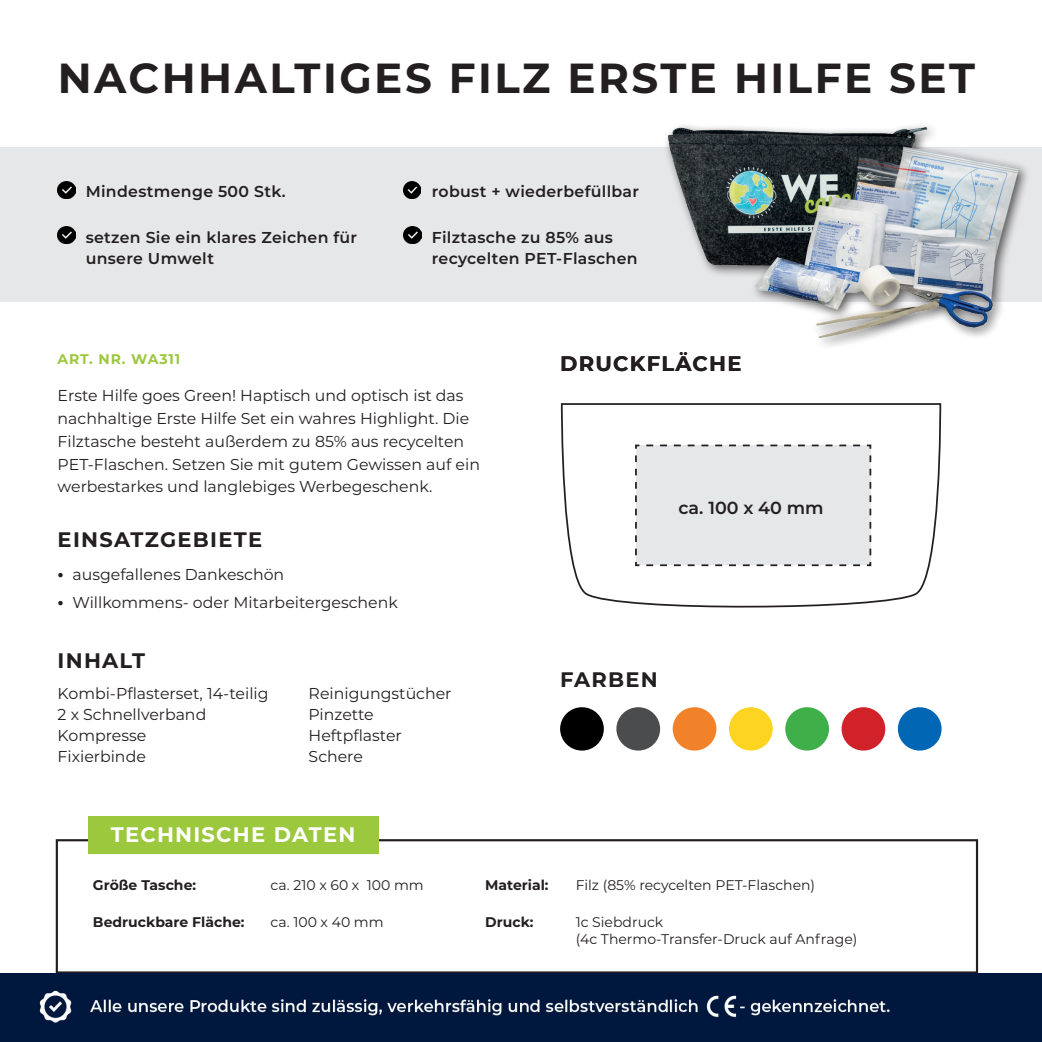
<style>
.page{position:relative;width:1042px;height:1042px;background:#fff}
.page>*{position:absolute;margin:0;border:0;box-sizing:border-box;transform-origin:0 0}
.t1{font:700 42px "Montserrat";letter-spacing:.06em;color:#231f20}
.t2{font:700 21px "Montserrat";letter-spacing:.06em;color:#231f20}
.t3{font:700 21px "Montserrat";letter-spacing:.06em;color:#fff}
.t4{font:600 17.5px "Montserrat";color:#231f20}
.t5{font:15.75px/21px "Montserrat";color:#231f20}
.t6{font:600 15.75px/21px "Montserrat";letter-spacing:.02em;color:#231f20}
.t7{font:14px/16.8px "Montserrat";color:#231f20}
.t8{font:700 14px "Montserrat";color:#231f20}
.t9{font:700 14px "Montserrat";letter-spacing:.06em;color:#9cc83d}
.s1{font-weight:700;font-size:17.5px}
</style>
<div class="page">
<div style="left:0;top:147px;width:1042px;height:155px;background:#e6e7e9"></div>
<div style="left:56px;top:839px;width:922px;height:134px;border:2px solid #231f20"></div>
<div style="left:88px;top:816px;width:290px;height:38px;background:#9cc83d"></div>
<img style="left:58px;top:182px;width:17px;height:17px">
<img style="left:58px;top:227px;width:17px;height:17px">
<img style="left:403px;top:182px;width:18px;height:17px">
<img style="left:404px;top:226px;width:17px;height:18px">
<svg style="left:560px;top:403px;width:382px;height:205px"></svg>
<div style="left:634px;top:444px;width:238px;height:123px;background:#e6e7e9"></div>
<div style="left:662px;top:122px;width:369px;height:228px;background:#231f20;opacity:.75"></div>
<img style="left:668px;top:127px;width:350px;height:210px">
<div style="left:560px;top:707px;width:44px;height:43px;background:#000;border-radius:50%"></div>
<div style="left:673px;top:707px;width:43px;height:43px;background:#f2822a;border-radius:50%"></div>
<div style="left:729px;top:707px;width:44px;height:43px;background:#fcd421;border-radius:50%"></div>
<div style="left:785px;top:707px;width:44px;height:43px;background:#3eaf49;border-radius:50%"></div>
<div style="left:841px;top:707px;width:44px;height:43px;background:#d12229;border-radius:50%"></div>
<div style="left:898px;top:707px;width:43px;height:43px;background:#0166b3;border-radius:50%"></div>
<div style="left:616px;top:707px;width:44px;height:43px;background:#4b4c4d;border-radius:50%"></div>
<img style="left:0;top:974px;width:1042px;height:68px">
<h1 class="t1" style="left:58px;top:48px;width:919px">NACHHALTIGES FILZ ERSTE HILFE SET</h1>
<p class="t6" style="left:86px;top:180px;width:201px">Mindestmenge 500 Stk.</p>
<p class="t6" style="left:86px;top:226px;width:273px">setzen Sie ein klares Zeichen für unsere Umwelt</p>
<p class="t6" style="left:432px;top:180px;width:209px">robust + wiederbefüllbar</p>
<p class="t6" style="left:432px;top:226px;width:207px">Filztasche zu 85% aus recycelten PET-Flaschen</p>
<p class="t9" style="left:58px;top:349px;width:124px">ART. NR. WA311</p>
<p class="t5" style="left:58px;top:384px;width:424px;line-height:22.8px">Erste Hilfe goes Green! Haptisch und optisch ist das nachhaltige Erste Hilfe Set ein wahres Highlight. Die Filztasche besteht außerdem zu 85% aus recycelten PET-Flaschen. Setzen Sie mit gutem Gewissen auf ein werbestarkes und langlebiges Werbegeschenk.</p>
<h2 class="t2" style="left:58px;top:525px;width:206px">EINSATZGEBIETE</h2>
<p class="t5" style="left:58px;top:563px;width:228px"><span class="s1">•</span> ausgefallenes Dankeschön</p>
<p class="t5" style="left:58px;top:591px;width:342px"><span class="s1">•</span> Willkommens- oder Mitarbeitergeschenk</p>
<h2 class="t2" style="left:58px;top:645px;width:89px">INHALT</h2>
<p class="t5" style="left:58px;top:682px;width:212px">Kombi-Pflasterset, 14-teilig<br>2 x Schnellverband<br>Kompresse<br>Fixierbinde</p>
<p class="t5" style="left:309px;top:682px;width:144px">Reinigungstücher<br>Pinzette<br>Heftpflaster<br>Schere</p>
<h2 class="t3" style="left:111px;top:819px;width:246px">TECHNISCHE DATEN</h2>
<h2 class="t2" style="left:560px;top:348px;width:183px">DRUCKFLÄCHE</h2>
<p class="t4" style="left:678px;top:495px;width:147px">ca. 100 x 40 mm</p>
<h2 class="t2" style="left:560px;top:664px;width:99px">FARBEN</h2>
<p class="t8" style="left:93px;top:875px;width:105px">Größe Tasche:</p>
<p class="t7" style="left:271px;top:876px;width:155px">ca. 210 x 60 x 100 mm</p>
<p class="t8" style="left:485px;top:875px;width:65px">Material:</p>
<p class="t7" style="left:576px;top:876px;width:241px">Filz (85% recycelten PET-Flaschen)</p>
<p class="t8" style="left:93px;top:912px;width:153px">Bedruckbare Fläche:</p>
<p class="t7" style="left:271px;top:913px;width:115px">ca. 100 x 40 mm</p>
<p class="t8" style="left:485px;top:912px;width:50px">Druck:</p>
<p class="t7" style="left:576px;top:913px;width:283px">1c Siebdruck<br>(4c Thermo-Transfer-Druck auf Anfrage)</p>
</div>
